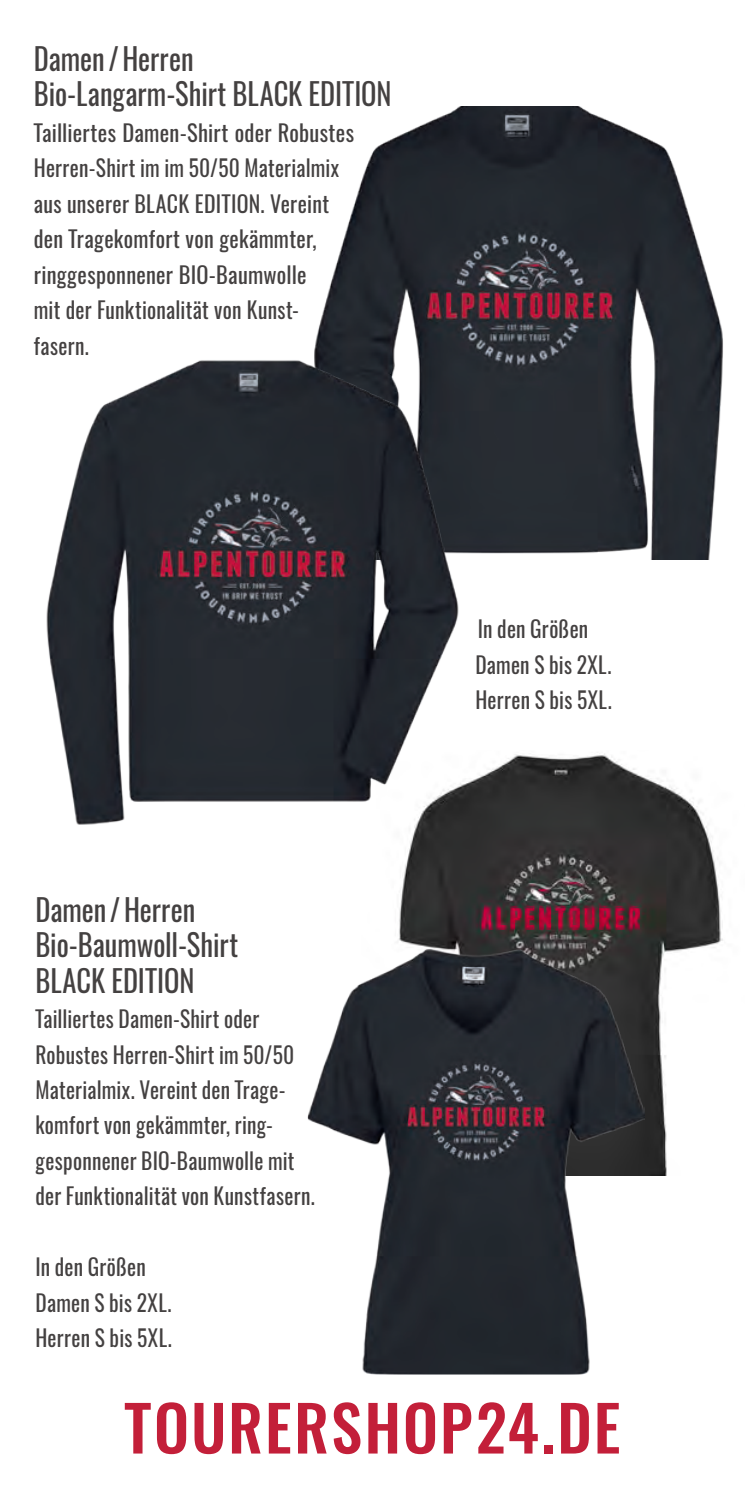
<style>
.page{position:relative;width:745px;height:1489px;background:#fff}
.page>*{position:absolute;margin:0;border:0;box-sizing:border-box;transform-origin:0 0}
.t1{font:500 62.5px "Oswald";letter-spacing:.035em;color:#c31f39}
.t2{font:30px/35.5px "Oswald";letter-spacing:-.005em;color:#444141;scale:.95 1}
.t3{font:22.5px/35.5px "Oswald";letter-spacing:.01em;color:#444141;scale:.95 1}
.t4{font:22.5px/35.5px "Oswald";letter-spacing:.01em;color:#444141}
</style>
<div class="page">
<img style="left:314px;top:106px;width:409px;height:454px">
<img style="left:398px;top:753px;width:325px;height:422px">
<img style="left:46px;top:354px;width:430px;height:480px">
<img style="left:307px;top:949px;width:337px;height:425px">
<h2 class="t2" style="left:34px;top:41px;width:378px">Damen /Herren<br>Bio-Langarm-Shirt BLACK EDITION</h2>
<p class="t4" style="left:34px;top:115px;width:321px">Tailliertes Damen-Shirt oder Robustes<br>Herren-Shirt im im 50/50 Materialmix aus unserer BLACK EDITION. Vereint den Tragekomfort von gekämmter, ringgesponnener BIO-Baumwolle<br>mit der Funktionalität von Kunst&shy;fasern.</p>
<h2 class="t2" style="left:35px;top:891px;width:215px">Damen /Herren<br>Bio-Baumwoll-Shirt<br>BLACK EDITION</h2>
<p class="t3" style="left:35px;top:1001px;width:295px">Tailliertes Damen-Shirt oder<br>Robustes Herren-Shirt im 50/50<br>Materialmix. Vereint den Trage&shy;komfort von gekämmter, ring&shy;gesponnener BIO-Baumwolle mit der Funktionalität von Kunstfasern.</p>
<p class="t3" style="left:35px;top:1249px;width:145px">In den Größen<br>Damen S bis 2XL.<br>Herren S bis 5XL.</p>
<p class="t3" style="left:475px;top:611px;width:145px">In den Größen<br>Damen S bis 2XL.<br>Herren S bis 5XL.</p>
<h1 class="t1" style="left:124px;top:1384px;width:497px">TOURERSHOP24.DE</h1>
</div>
